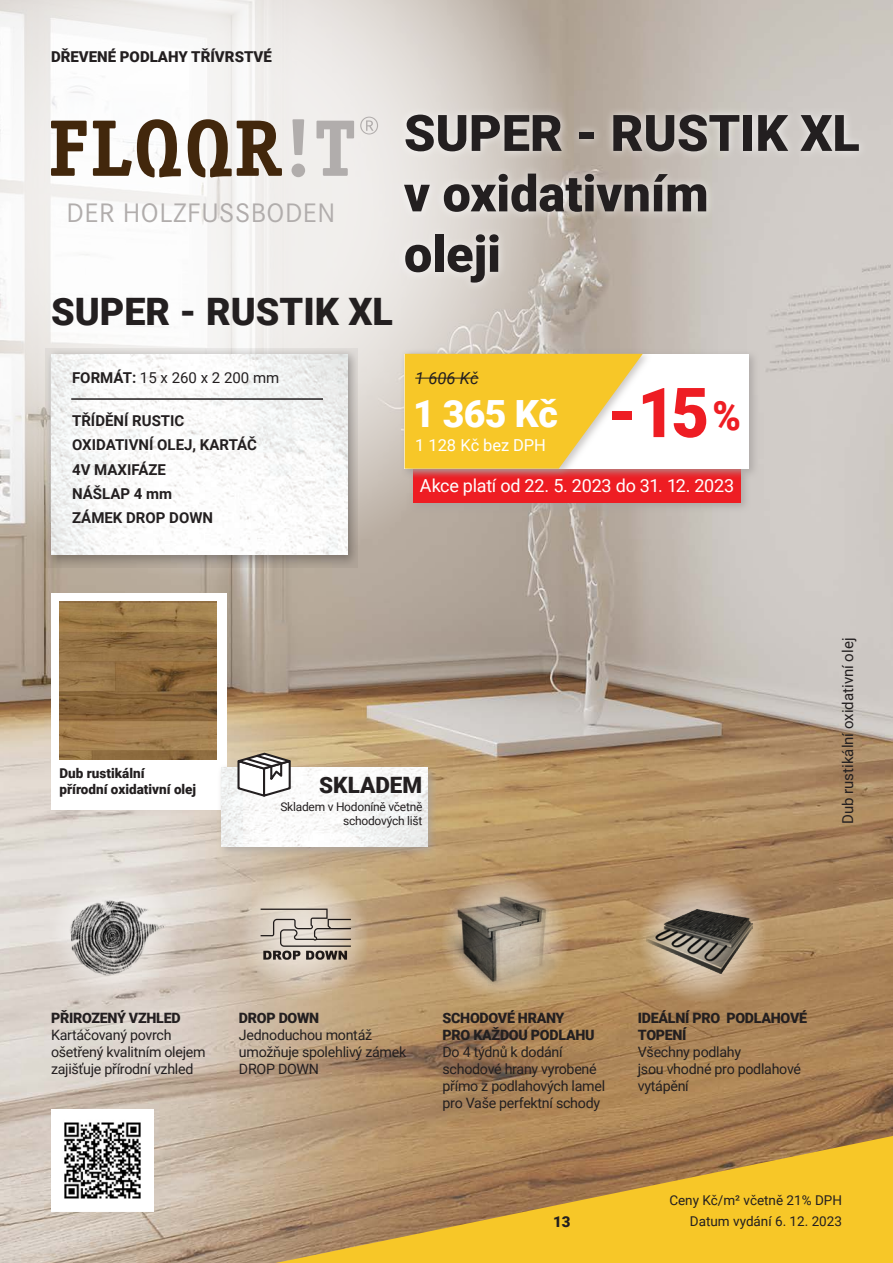
<style>
.page{position:relative;width:893px;height:1263px;background:#fff}
.page>*{position:absolute;margin:0;border:0;box-sizing:border-box;transform-origin:0 0}
.t1{font:900 69px "Roboto";color:#ee1d23;scale:.95 1}
.t2{font:900 50.4px/60.4px "Roboto";color:#231f20}
.t3{font:900 37.8px "Roboto";color:#231f20}
.t4{font:900 37.5px "Roboto";color:#fff}
.t5{font:27.75px "Corporate S Pro";letter-spacing:.02em;color:#b1adac}
.t6{font:900 22.5px "Roboto";color:#231f20}
.t7{font:18px "Roboto";letter-spacing:-.015em;color:#fff}
.t8{font:16.5px "Roboto";letter-spacing:-.005em;color:#fff}
.t9{font:italic 16.5px "Roboto";color:#231f20}
.t10{font:700 15px "Roboto";color:#231f20}
.t11{font:15px "Roboto";color:#231f20}
.t12{font:900 15px "Roboto";color:#231f20}
.t13{font:14.25px/17.1px "Roboto";letter-spacing:-.02em;color:#231f20}
.t14{font:900 14.25px/17.1px "Roboto";letter-spacing:-.02em;color:#231f20}
.t15{font:13.5px "Roboto";color:#231f20}
.t16{font:900 13.5px "Roboto";color:#231f20}
.t17{font:12px/13.5px "Roboto";letter-spacing:-.02em;color:#231f20;text-align:right}
.s1{font-weight:700}
.s2{font-size:40.5px}
</style>
<div class="page">
<img style="left:0;top:0;width:893px;height:1263px">
<svg style="left:0;top:0;width:578px;height:578px"></svg>
<svg style="left:276px;top:1136px;width:617px;height:127px;background:#cfa442"></svg>
<div style="left:395px;top:106px;width:473px;height:186px;background:#fff;opacity:.75"></div>
<svg style="left:51px;top:121px;width:36px;height:55px"></svg>
<svg style="left:93px;top:119px;width:88px;height:59px"></svg>
<svg style="left:188px;top:119px;width:94px;height:59px"></svg>
<svg style="left:292px;top:119px;width:13px;height:58px"></svg>
<svg style="left:316px;top:121px;width:38px;height:55px;background:#d0cdcb"></svg>
<svg style="left:360px;top:117px;width:18px;height:17px"></svg>
<svg style="left:46px;top:348px;width:312px;height:219px;background:#bab3ab"></svg>
<img style="left:52px;top:355px;width:295px;height:200px">
<hr style="left:71px;top:398px;width:252px;height:2px;background:#231f20">
<div style="left:51px;top:593px;width:175px;height:217px;background:#fff"></div>
<img style="left:60px;top:602px;width:157px;height:157px">
<img style="left:410px;top:870px;width:186px;height:139px">
<div style="left:217px;top:763px;width:221px;height:94px;background:#a7a2a0;opacity:.75"></div>
<img style="left:221px;top:767px;width:206px;height:80px">
<svg style="left:237px;top:753px;width:54px;height:44px"></svg>
<svg style="left:639px;top:875px;width:127px;height:127px;background:#bb9d7b"></svg>
<img style="left:646px;top:910px;width:106px;height:64px">
<svg style="left:241px;top:872px;width:128px;height:128px;background:#d2c0a9"></svg>
<svg style="left:261px;top:908px;width:90px;height:52px;background:#b7ada2"></svg>
<svg style="left:51px;top:872px;width:128px;height:128px;background:#ddd7d0"></svg>
<img style="left:57px;top:897px;width:116px;height:89px">
<img style="left:51px;top:1110px;width:102px;height:102px">
<div style="left:409px;top:464px;width:342px;height:49px;background:#a7a2a0;opacity:.75"></div>
<div style="left:413px;top:469px;width:328px;height:34px;background:#ee1d23"></div>
<div style="left:400px;top:349px;width:359px;height:130px;background:#a7a2a0;opacity:.75"></div>
<div style="left:405px;top:354px;width:344px;height:115px;background:#fff"></div>
<div style="left:401px;top:348px;width:252px;height:130px;background:#a7a2a0;opacity:.58"></div>
<svg style="left:405px;top:354px;width:238px;height:115px;background:#f7cf4d"></svg>
<hr style="left:415px;top:378px;width:63px;height:1px;background:#231f20">
<p class="t12" style="left:51px;top:46px;width:222px">DŘEVENÉ PODLAHY TŘÍVRSTVÉ</p>
<p class="t5" style="left:67px;top:193px;width:270px">DER HOLZFUSSBODEN</p>
<p class="t3" style="left:51px;top:285px;width:343px">SUPER - RUSTIK XL</p>
<p class="t2" style="left:404px;top:101px;width:457px">SUPER - RUSTIK XL</p>
<p class="t2" style="left:404px;top:161px;width:306px">v oxidativním oleji</p>
<p class="t11" style="left:72px;top:367px;width:209px"><span class="s1">FORMÁT:</span> 15 x 260 x 2 200 mm</p>
<p class="t10" style="left:72px;top:410px;width:114px">TŘÍDĚNÍ RUSTIC</p>
<p class="t10" style="left:72px;top:434px;width:186px">OXIDATIVNÍ OLEJ, KARTÁČ</p>
<p class="t10" style="left:72px;top:459px;width:95px">4V MAXIFÁZE</p>
<p class="t10" style="left:72px;top:483px;width:102px">NÁŠLAP 4 mm</p>
<p class="t10" style="left:72px;top:507px;width:143px">ZÁMEK DROP DOWN</p>
<p class="t9" style="left:415px;top:366px;width:65px">1 606 Kč</p>
<p class="t4" style="left:413px;top:387px;width:146px">1 365 Kč</p>
<p class="t8" style="left:415px;top:434px;width:132px">1 128 Kč bez DPH</p>
<p class="t1" style="left:608px;top:364px;width:142px">- 15 <span class="s2">%</span></p>
<p class="t7" style="left:420px;top:473px;width:316px">Akce platí od 22. 5. 2023 do 31. 12. 2023</p>
<p class="t16" style="left:60px;top:763px;width:87px">Dub rustikální</p>
<p class="t16" style="left:60px;top:780px;width:138px">přírodní oxidativní olej</p>
<p class="t6" style="left:319px;top:770px;width:105px">SKLADEM</p>
<p class="t17" style="left:280px;top:800px;width:144px">Skladem v Hodoníně včetně schodových lišt</p>
<p class="t11" style="left:837px;top:824px;width:188px;rotate:-90deg">Dub rustikální oxidativní olej</p>
<p class="t14" style="left:51px;top:1009px;width:131px">PŘIROZENÝ VZHLED</p>
<p class="t13" style="left:51px;top:1026px;width:156px">Kartáčovaný povrch ošetřený kvalitním olejem zajišťuje přírodní vzhled</p>
<p class="t14" style="left:239px;top:1009px;width:82px">DROP DOWN</p>
<p class="t13" style="left:239px;top:1026px;width:169px">Jednoduchou montáž umožňuje spolehlivý zámek<br>DROP DOWN</p>
<p class="t14" style="left:443px;top:1009px;width:154px">SCHODOVÉ HRANY<br>PRO KAŽDOU PODLAHU</p>
<p class="t13" style="left:443px;top:1043px;width:164px">Do 4 týdnů k dodání schodové hrany vyrobené přímo z podlahových lamel pro Vaše perfektní schody</p>
<p class="t14" style="left:638px;top:1009px;width:171px">IDEÁLNÍ PRO PODLAHOVÉ<br>TOPENÍ</p>
<p class="t13" style="left:638px;top:1043px;width:165px">Všechny podlahy<br>jsou vhodné pro podlahové vytápění</p>
<p class="t15" style="left:669px;top:1191px;width:174px">Ceny Kč/m² včetně 21% DPH</p>
<p class="t12" style="left:553px;top:1211px;width:19px">13</p>
<p class="t15" style="left:690px;top:1212px;width:154px">Datum vydání 6. 12. 2023</p>
</div>
